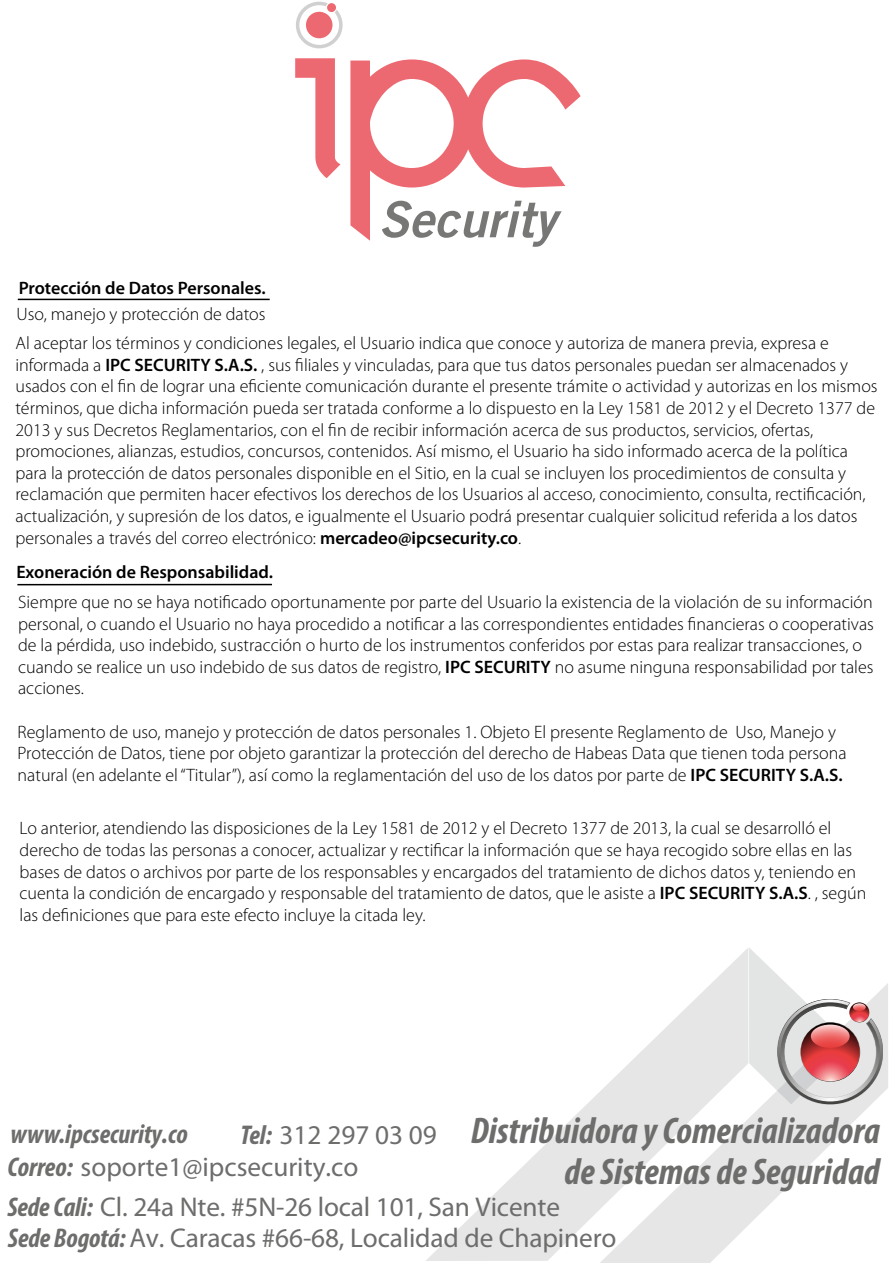
<style>
.page{position:relative;width:894px;height:1263px;background:#fff}
.page>*{position:absolute;margin:0;border:0;box-sizing:border-box;transform-origin:0 0}
.t1{font:italic 700 condensed 37.2px/41px "Myriad Pro";color:#6d6d6c;text-align:right}
.t2{font:27.15px/30.5px "Myriad Pro";letter-spacing:-.005em;color:#6d6d6c}
.t3{font:italic 700 condensed 27.15px/33.9px "Myriad Pro";letter-spacing:-.005em;color:#6d6d6c}
.t4{font:300 18px/21.6px "Myriad Pro";color:#000}
.t5{font:600 18px "Myriad Pro";color:#000}
.s1{font-weight:600}
.s2{font-weight:400;font-style:normal;font-stretch:normal}
.s3{font-weight:700;font-style:italic;font-stretch:condensed}
</style>
<div class="page">
<svg style="left:600px;top:984px;width:287px;height:279px"></svg>
<svg style="left:426px;top:948px;width:322px;height:313px"></svg>
<svg style="left:748px;top:948px;width:134px;height:157px"></svg>
<svg style="left:296px;top:2px;width:46px;height:46px"></svg>
<svg style="left:295px;top:58px;width:45px;height:120px"></svg>
<svg style="left:350px;top:59px;width:230px;height:188px"></svg>
<svg style="left:327px;top:3px;width:9px;height:9px"></svg>
<hr style="left:18px;top:299px;width:251px;height:1px;background:#000">
<hr style="left:17px;top:584px;width:255px;height:1px;background:#000">
<p class="t5" style="left:19px;top:277px;width:248px">Protección de Datos Personales.</p>
<p class="t4" style="left:16px;top:299px;width:814px;line-height:29.2px">Uso, manejo y protección de datos<br>Al aceptar los términos y condiciones legales, el Usuario indica que conoce y autoriza de manera previa, expresa e</p>
<p class="t4" style="left:16px;top:354px;width:863px">informada a <span class="s1">IPC SECURITY S.A.S.</span> , sus filiales y vinculadas, para que tus datos personales puedan ser almacenados y usados con el fin de lograr una eficiente comunicación durante el presente trámite o actividad y autorizas en los mismos términos, que dicha información pueda ser tratada conforme a lo dispuesto en la Ley 1581 de 2012 y el Decreto 1377 de 2013 y sus Decretos Reglamentarios, con el fin de recibir información acerca de sus productos, servicios, ofertas, promociones, alianzas, estudios, concursos, contenidos. Así mismo, el Usuario ha sido informado acerca de la política para la protección de datos personales disponible en el Sitio, en la cual se incluyen los procedimientos de consulta y reclamación que permiten hacer efectivos los derechos de los Usuarios al acceso, conocimiento, consulta, rectificación, actualización, y supresión de los datos, e igualmente el Usuario podrá presentar cualquier solicitud referida a los datos personales a través del correo electrónico: <span class="s1">mercadeo@ipcsecurity.co</span>.</p>
<p class="t5" style="left:16px;top:561px;width:258px">Exoneración de Responsabilidad.</p>
<p class="t4" style="left:18px;top:592px;width:857px">Siempre que no se haya notificado oportunamente por parte del Usuario la existencia de la violación de su información personal, o cuando el Usuario no haya procedido a notificar a las correspondientes entidades financieras o cooperativas de la pérdida, uso indebido, sustracción o hurto de los instrumentos conferidos por estas para realizar transacciones, o cuando se realice un uso indebido de sus datos de registro, <span class="s1">IPC SECURITY</span> no asume ninguna responsabilidad por tales acciones.</p>
<p class="t4" style="left:18px;top:721px;width:830px">Reglamento de uso, manejo y protección de datos personales 1. Objeto El presente Reglamento de Uso, Manejo y<br>Protección de Datos, tiene por objeto garantizar la protección del derecho de Habeas Data que tienen toda persona natural (en adelante el “Titular”), así como la reglamentación del uso de los datos por parte de <span class="s1">IPC SECURITY S.A.S.</span></p>
<p class="t4" style="left:20px;top:818px;width:848px">Lo anterior, atendiendo las disposiciones de la Ley 1581 de 2012 y el Decreto 1377 de 2013, la cual se desarrolló el derecho de todas las personas a conocer, actualizar y rectificar la información que se haya recogido sobre ellas en las bases de datos o archivos por parte de los responsables y encargados del tratamiento de dichos datos y, teniendo en cuenta la condición de encargado y responsable del tratamiento de datos, que le asiste a <span class="s1">IPC SECURITY S.A.S</span>. , según las definiciones que para este efecto incluye la citada ley.</p>
<h2 class="t3" style="left:7px;top:1116px;width:352px">www.ipcsecurity.co<br>Correo: <span class="s2">soporte1@ipcsecurity.co</span></h2>
<h2 class="t2" style="left:240px;top:1120px;width:198px"><span class="s3">Tel:</span> 312 297 03 09</h2>
<h1 class="t1" style="left:470px;top:1109px;width:410px">Distribuidora y Comercializadora de Sistemas de Seguridad</h1>
<h2 class="t2" style="left:7px;top:1192px;width:610px"><span class="s3">Sede Cali:</span> Cl. 24a Nte. #5N-26 local 101, San Vicente<br><span class="s3">Sede Bogotá:</span> Av. Caracas #66-68, Localidad de Chapinero</h2>
</div>
